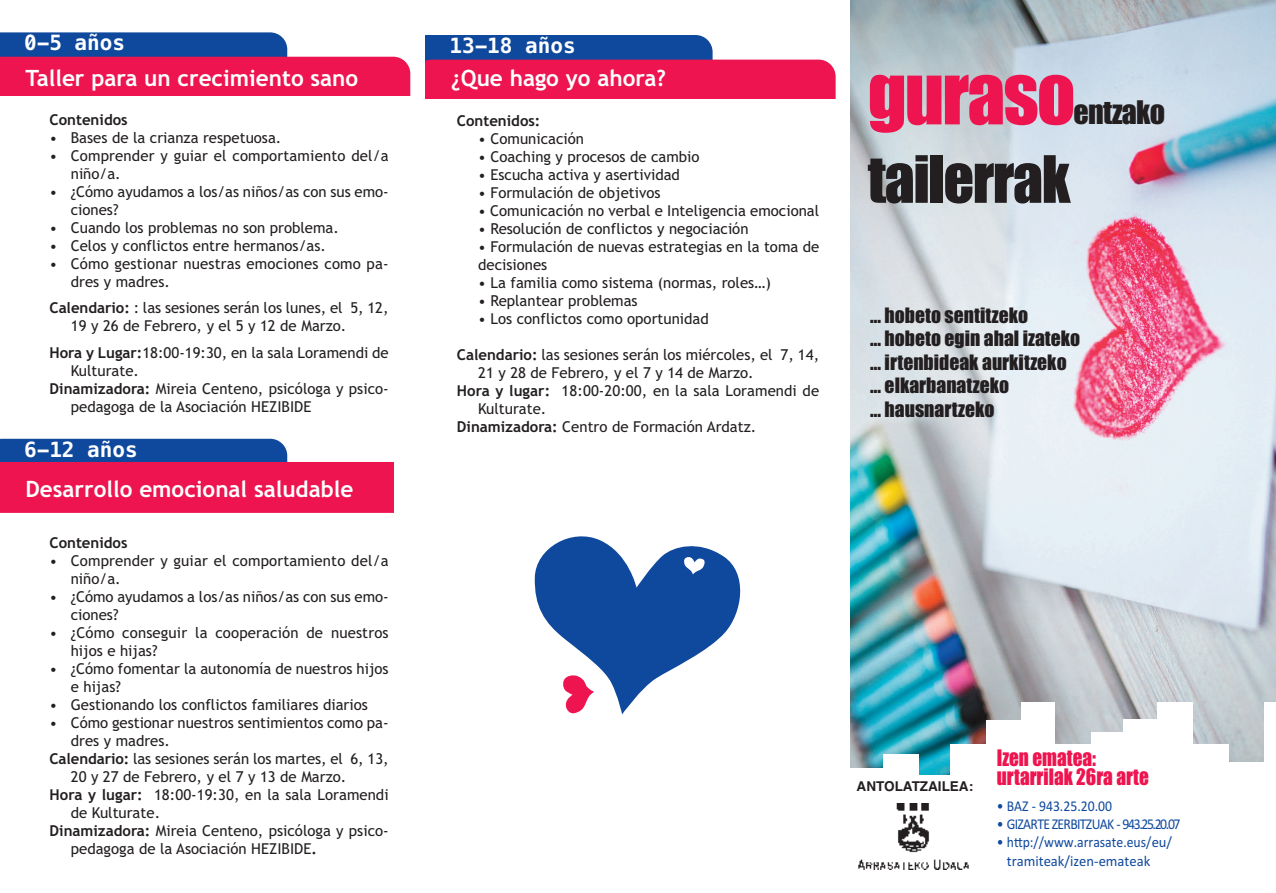
<style>
.page{position:relative;width:1276px;height:893px;background:#fff}
.page>*{position:absolute;margin:0;border:0;box-sizing:border-box;transform-origin:0 0}
.t1{font:75.3px "Impact";letter-spacing:-.025em;color:#ed144f}
.t2{font:60.3px "Impact";letter-spacing:-.025em;color:#231f20}
.t3{font:30px "Impact";letter-spacing:-.025em;color:#231f20}
.t4{font:700 22.5px "Trebuchet MS";color:#fff}
.t5{font:21px/19.5px "Impact";color:#ed144f;scale:.92 1}
.t6{font:700 21px "Menlo";color:#fff}
.t7{font:19.65px/23.5px "Impact";color:#231f20}
.t8{font:15px/18px "Trebuchet MS";color:#231f20}
.t9{font:15px/18.5px "Calibri";color:#0f499d;scale:.92 1}
.t10{font:15px "Calibri";letter-spacing:-.05em;color:#0f499d;scale:.92 1}
.t11{font:700 15px "Trebuchet MS";color:#231f20}
.t12{font:700 13.5px "Helvetica";color:#231f20}
.s1{font-weight:700}
</style>
<div class="page">
<svg style="left:0;top:439px;width:394px;height:74px;background:#bc346f"></svg>
<div style="left:405px;top:35px;width:307px;height:51px;background:#0f499d;border-radius:17px"></div>
<div style="left:415px;top:60px;width:420px;height:69px;background:#ed144f;border-radius:17px"></div>
<div style="left:395px;top:24px;width:30px;height:723px;background:#fff"></div>
<img style="left:850px;top:0;width:426px;height:775px">
<div style="left:950px;top:744px;width:37px;height:149px;background:#fff"></div>
<div style="left:985px;top:721px;width:37px;height:172px;background:#fff"></div>
<div style="left:1021px;top:702px;width:34px;height:191px;background:#fff"></div>
<div style="left:1054px;top:745px;width:38px;height:148px;background:#fff"></div>
<div style="left:1091px;top:732px;width:34px;height:161px;background:#fff"></div>
<div style="left:1123px;top:719px;width:34px;height:174px;background:#fff"></div>
<div style="left:1157px;top:702px;width:35px;height:191px;background:#fff"></div>
<div style="left:1191px;top:744px;width:38px;height:149px;background:#fff"></div>
<div style="left:1225px;top:763px;width:40px;height:130px;background:#fff"></div>
<div style="left:1264px;top:702px;width:12px;height:191px;background:#fff"></div>
<div style="left:850px;top:768px;width:34px;height:125px;background:#fff"></div>
<div style="left:883px;top:754px;width:35px;height:139px;background:#fff"></div>
<img style="left:858px;top:803px;width:111px;height:67px">
<svg style="left:0;top:32px;width:410px;height:64px;background:#b43f79"></svg>
<div style="left:415px;top:99px;width:424px;height:46px;background:#fff"></div>
<svg style="left:534px;top:536px;width:207px;height:178px"></svg>
<h3 class="t6" style="left:24px;top:31px;width:103px">0-5 años</h3>
<h3 class="t4" style="left:26px;top:65px;width:334px">Taller para un crecimiento sano</h3>
<p class="t11" style="left:50px;top:111px;width:80px">Contenidos</p>
<p class="t8" style="left:50px;top:129px;width:233px">• Bases de la crianza respetuosa.</p>
<p class="t8" style="left:71px;top:147px;width:319px;text-indent:-21px">• Comprender y guiar el comportamiento del/a niño/a.</p>
<p class="t8" style="left:71px;top:183px;width:319px;text-indent:-21px">• ¿Cómo ayudamos a los/as niños/as con sus emo&shy;ciones?</p>
<p class="t8" style="left:50px;top:219px;width:291px">• Cuando los problemas no son problema.</p>
<p class="t8" style="left:50px;top:237px;width:278px">• Celos y conflictos entre hermanos/as.</p>
<p class="t8" style="left:71px;top:255px;width:319px;text-indent:-21px">• Cómo gestionar nuestras emociones como pa&shy;dres y madres.</p>
<p class="t8" style="left:71px;top:299px;width:319px;text-indent:-21px"><span class="s1">Calendario:</span> : las sesiones serán los lunes, el 5, 12,<br>19 y 26 de Febrero, y el 5 y 12 de Marzo.</p>
<p class="t8" style="left:50px;top:344px;width:340px"><span class="s1">Hora y Lugar:</span>18:00-19:30, en la sala Loramendi de</p>
<p class="t8" style="left:71px;top:362px;width:70px">Kulturate.</p>
<p class="t8" style="left:50px;top:380px;width:340px"><span class="s1">Dinamizadora:</span> Mireia Centeno, psicóloga y psico-</p>
<p class="t8" style="left:71px;top:398px;width:242px">pedagoga de la Asociación HEZIBIDE</p>
<h3 class="t6" style="left:24px;top:437px;width:115px">6-12 años</h3>
<h3 class="t4" style="left:26px;top:476px;width:329px">Desarrollo emocional saludable</h3>
<p class="t11" style="left:50px;top:534px;width:80px">Contenidos</p>
<p class="t8" style="left:71px;top:552px;width:319px;text-indent:-21px">• Comprender y guiar el comportamiento del/a niño/a.</p>
<p class="t8" style="left:71px;top:588px;width:319px;text-indent:-21px">• ¿Cómo ayudamos a los/as niños/as con sus emo&shy;ciones?</p>
<p class="t8" style="left:71px;top:624px;width:319px;text-indent:-21px">• ¿Cómo conseguir la cooperación de nuestros hijos e hijas?</p>
<p class="t8" style="left:71px;top:660px;width:319px;text-indent:-21px">• ¿Cómo fomentar la autonomía de nuestros hijos e hijas?</p>
<p class="t8" style="left:50px;top:696px;width:320px">• Gestionando los conflictos familiares diarios</p>
<p class="t8" style="left:50px;top:714px;width:341px">• Cómo gestionar nuestros sentimientos como pa-</p>
<p class="t8" style="left:71px;top:732px;width:101px">dres y madres.</p>
<p class="t8" style="left:50px;top:750px;width:341px"><span class="s1">Calendario:</span> las sesiones serán los martes, el 6, 13,</p>
<p class="t8" style="left:71px;top:768px;width:277px">20 y 27 de Febrero, y el 7 y 13 de Marzo.</p>
<p class="t8" style="left:50px;top:786px;width:341px"><span class="s1">Hora y lugar:</span> 18:00-19:30, en la sala Loramendi</p>
<p class="t8" style="left:71px;top:804px;width:91px">de Kulturate.</p>
<p class="t8" style="left:50px;top:822px;width:340px"><span class="s1">Dinamizadora:</span> Mireia Centeno, psicóloga y psico-</p>
<p class="t8" style="left:71px;top:840px;width:248px">pedagoga de la Asociación HEZIBIDE<span class="s1">.</span></p>
<h3 class="t6" style="left:449px;top:33px;width:128px">13-18 años</h3>
<h3 class="t4" style="left:451px;top:65px;width:217px">¿Que hago yo ahora?</h3>
<p class="t11" style="left:457px;top:112px;width:85px">Contenidos:</p>
<p class="t8" style="left:478px;top:130px;width:107px">• Comunicación</p>
<p class="t8" style="left:478px;top:148px;width:223px">• Coaching y procesos de cambio</p>
<p class="t8" style="left:478px;top:166px;width:203px">• Escucha activa y asertividad</p>
<p class="t8" style="left:478px;top:184px;width:184px">• Formulación de objetivos</p>
<p class="t8" style="left:478px;top:202px;width:342px">• Comunicación no verbal e Inteligencia emocional</p>
<p class="t8" style="left:478px;top:220px;width:272px">• Resolución de conflictos y negociación</p>
<p class="t8" style="left:478px;top:238px;width:342px">• Formulación de nuevas estrategias en la toma de decisiones</p>
<p class="t8" style="left:478px;top:274px;width:294px">• La familia como sistema (normas, roles…)</p>
<p class="t8" style="left:478px;top:292px;width:161px">• Replantear problemas</p>
<p class="t8" style="left:478px;top:310px;width:232px">• Los conflictos como oportunidad</p>
<p class="t8" style="left:457px;top:346px;width:364px"><span class="s1">Calendario:</span> las sesiones serán los miércoles, el 7, 14,</p>
<p class="t8" style="left:478px;top:364px;width:277px">21 y 28 de Febrero, y el 7 y 14 de Marzo.</p>
<p class="t8" style="left:457px;top:382px;width:364px"><span class="s1">Hora y lugar:</span> 18:00-20:00, en la sala Loramendi de</p>
<p class="t8" style="left:478px;top:400px;width:70px">Kulturate.</p>
<p class="t8" style="left:457px;top:418px;width:301px"><span class="s1">Dinamizadora:</span> Centro de Formación Ardatz.</p>
<h1 class="t1" style="left:867px;top:54px;width:209px">guraso</h1>
<h3 class="t3" style="left:1073px;top:96px;width:93px">entzako</h3>
<h2 class="t2" style="left:867px;top:147px;width:204px">tailerrak</h2>
<h3 class="t7" style="left:870px;top:304px;width:211px">... hobeto sentitzeko<br>... hobeto egin ahal izateko ... irtenbideak aurkitzeko ... elkarbanatzeko<br>... hausnartzeko</h3>
<p class="t12" style="left:856px;top:778px;width:118px">ANTOLATZAILEA:</p>
<h3 class="t5" style="left:997px;top:749px;width:167px">Izen ematea: urtarrilak 26ra arte</h3>
<p class="t9" style="left:997px;top:797px;width:127px">• BAZ - 943.25.20.00</p>
<p class="t10" style="left:997px;top:815px;width:201px">• GIZARTE ZERBITZUAK - 943.25.20.07</p>
<p class="t9" style="left:1007px;top:833px;width:181px;text-indent:-10px">• http://www.arrasate.eus/eu/ tramiteak/izen-emateak</p>
</div>
